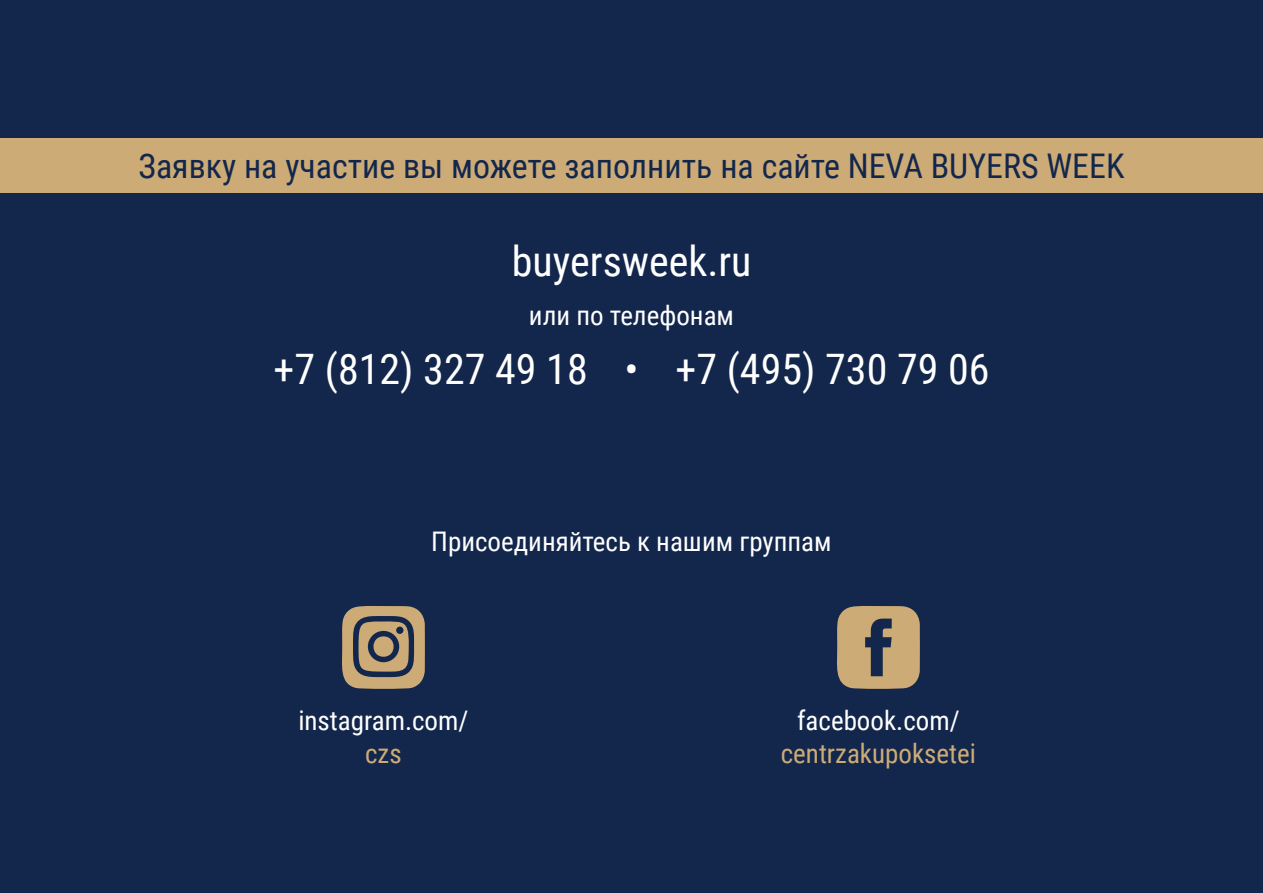
<style>
.page{position:relative;width:1263px;height:893px;background:#13274c}
.page>*{position:absolute;margin:0;border:0;box-sizing:border-box;transform-origin:0 0}
.t1{font:42px "Roboto Condensed";color:#fff}
.t2{font:33.9px "Roboto Condensed";color:#13274c}
.t3{font:27px "Roboto Condensed";color:#fff}
.t4{font:27px "Roboto Condensed";color:#ccab77}
</style>
<div class="page">
<div style="left:0;top:138px;width:1263px;height:55px;background:#ccab77"></div>
<svg style="left:342px;top:606px;width:83px;height:83px"></svg>
<svg style="left:837px;top:606px;width:83px;height:83px"></svg>
<p class="t2" style="left:138px;top:142px;width:988px">Заявку на участие вы можете заполнить на сайте NEVA BUYERS WEEK</p>
<h1 class="t1" style="left:512px;top:232px;width:241px">buyersweek.ru</h1>
<p class="t3" style="left:529px;top:297px;width:207px">или по телефонам</p>
<h1 class="t1" style="left:274px;top:339px;width:717px">+7 (812) 327 49 18 • +7 (495) 730 79 06</h1>
<p class="t3" style="left:431px;top:522px;width:402px">Присоединяйтесь к нашим группам</p>
<p class="t3" style="left:298px;top:702px;width:172px">instagram.com/</p>
<p class="t4" style="left:365px;top:734px;width:38px">czs</p>
<p class="t3" style="left:797px;top:702px;width:164px">facebook.com/</p>
<p class="t4" style="left:781px;top:734px;width:197px">centrzakupoksetei</p>
</div>
